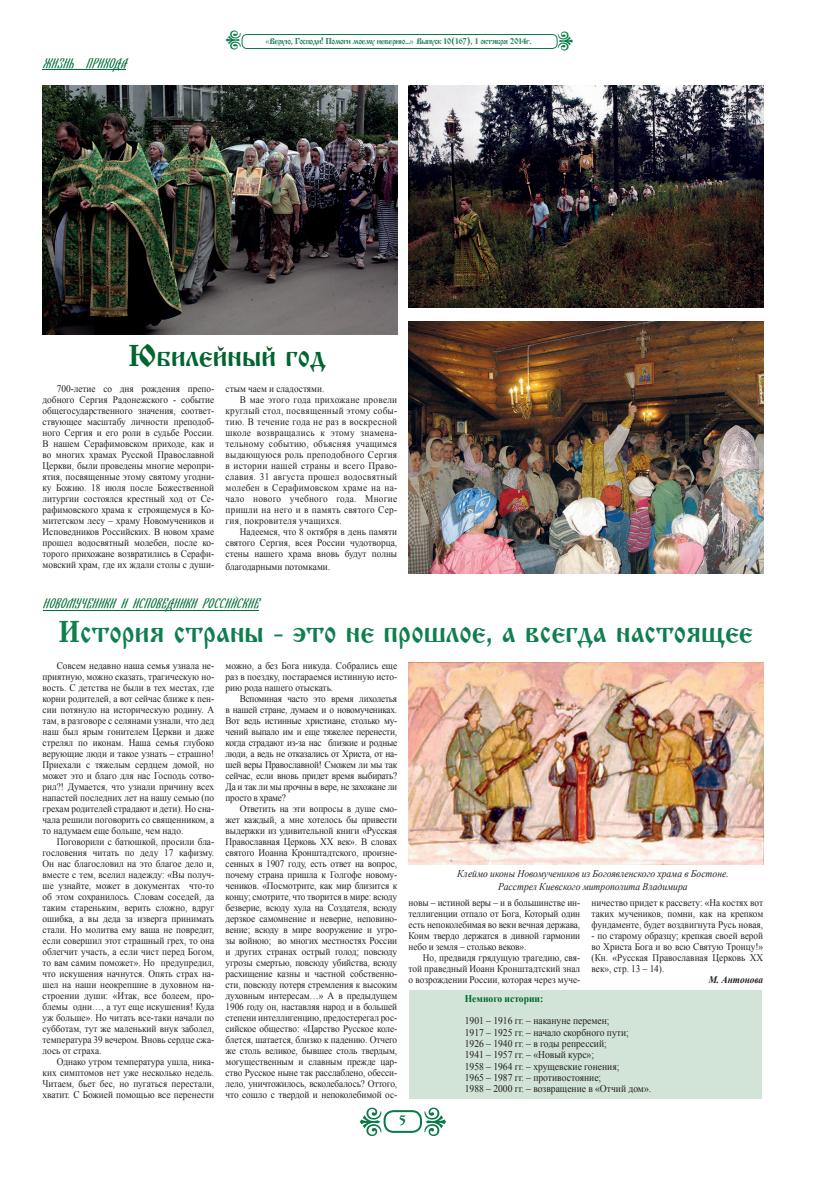
<style>
.page{position:relative;width:820px;height:1191px;background:#fff}
.page>*{position:absolute;margin:0;border:0;box-sizing:border-box;transform-origin:0 0}
.t1{font:30px "Izhitsa C";color:#0f7f50;scale:.93 1}
.t2{font:30px "Izhitsa C";color:#00652e;scale:.93 1}
.t3{font:italic 14px "A La Russ";color:#006e38}
.t4{font:14px "Izhitsa C";color:#087947}
.t5{font:10.3px/11.3px "Times New Roman";color:#231f20;scale:.93 1}
.t6{font:italic 10.3px/12.4px "Times New Roman";color:#231f20;text-align:center;scale:.93 1}
.t7{font:700 10.3px "Times New Roman";color:#00652e;scale:.93 1}
.t8{font:10px/11px "Times New Roman";color:#231f20;text-align:justify;scale:.93 1}
.t9{font:10px "Times New Roman";letter-spacing:.025em;color:#231f20;scale:.93 1}
.t10{font:italic 700 10px "Times New Roman";color:#231f20;scale:.93 1}
.t11{font:8.5px "Izhitsa C";letter-spacing:-.06em;color:#26875b}
.s1{font-family:"Times New Roman"}
</style>
<div class="page">
<div style="left:409px;top:990px;width:352px;height:109px;background:#d2e3d7"></div>
<hr style="left:43px;top:610px;width:215px;height:1px;background:#006e38">
<img style="left:408px;top:662px;width:354px;height:203px">
<hr style="left:43px;top:70px;width:83px;height:1px;background:#006e38">
<img style="left:43px;top:85px;width:354px;height:249px">
<img style="left:408px;top:321px;width:354px;height:253px">
<img style="left:408px;top:85px;width:354px;height:222px">
<svg style="left:241px;top:34px;width:317px;height:15px"></svg>
<svg style="left:383px;top:1110px;width:39px;height:23px"></svg>
<h2 class="t3" style="left:43px;top:56px;width:91px">ЖИЗНЬ ПРИХОДА</h2>
<p class="t11" style="left:265px;top:36px;width:267px"><span class="s1">«</span>Верую, Господи! Помоги моему неверию...<span class="s1">»</span> Выпуск 10(167), 1 октября 2014г.</p>
<h1 class="t2" style="left:128px;top:338px;width:213px">Þбиëеéныé год</h1>
<p class="t8" style="left:43px;top:383px;width:186px;text-indent:14px">700-летие со дня рождения препо&shy;добного Сергия Радонежского - событие общегосударственного значения, соответ&shy;ствующее масштабу личности преподоб&shy;ного Сергия и его роли в судьбе России.<br>В нашем Серафимовском приходе, как и во многих храмах Русской Православной Церкви, были проведены многие меропри&shy;ятия, посвященные этому святому угодни&shy;ку Божию. 18 июля после Божественной литургии состоялся крестный ход от Се&shy;рафимовского храма к строящемуся в Ко&shy;митетском лесу – храму Новомучеников и Исповедников Российских. В новом храме прошел водосвятный молебен, после ко&shy;торого прихожане возвратились в Серафи&shy;мовский храм, где их ждали столы с души-</p>
<p class="t8" style="left:225px;top:383px;width:108px">стым чаем и сладостями.</p>
<p class="t9" style="left:240px;top:393px;width:171px">В мае этого года прихожане провели</p>
<p class="t9" style="left:225px;top:404px;width:186px">круглый стол, посвященный этому собы-</p>
<p class="t9" style="left:225px;top:415px;width:186px">тию. В течение года не раз в воскресной</p>
<p class="t9" style="left:225px;top:426px;width:186px">школе возвращались к этому знамена-</p>
<p class="t9" style="left:225px;top:437px;width:186px">тельному событию, объясняя учащимся</p>
<p class="t9" style="left:225px;top:448px;width:186px">выдающуюся роль преподобного Сергия</p>
<p class="t9" style="left:225px;top:459px;width:186px">в истории нашей страны и всего Право-</p>
<p class="t9" style="left:225px;top:470px;width:186px">славия. 31 августа прошел водосвятный</p>
<p class="t9" style="left:225px;top:481px;width:186px">молебен в Серафимовском храме на на-</p>
<p class="t9" style="left:225px;top:492px;width:186px">чало нового учебного года. Многие</p>
<p class="t9" style="left:225px;top:503px;width:186px">пришли на него и в память святого Сер-</p>
<p class="t9" style="left:225px;top:514px;width:127px">гия, покровителя учащихся.</p>
<p class="t8" style="left:240px;top:526px;width:171px">Надеемся, что 8 октября в день памяти</p>
<p class="t8" style="left:225px;top:537px;width:186px">святого Сергия, всея России чудотворца,</p>
<p class="t8" style="left:225px;top:548px;width:186px">стены нашего храма вновь будут полны</p>
<p class="t8" style="left:225px;top:560px;width:114px">благодарными потомками.</p>
<h2 class="t3" style="left:43px;top:596px;width:223px">НОВОМУЧЕНИКИИИСПОВЕДНИКИРОССИЙСКИЕ</h2>
<h1 class="t1" style="left:58px;top:614px;width:747px">Èстория стрàны - ýто не проøëое, à всегдà нàстояùее</h1>
<p class="t8" style="left:43px;top:660px;width:186px;text-indent:14px">Совсем недавно наша семья узнала не&shy;приятную, можно сказать, трагическую но&shy;вость. С детства не были в тех местах, где корни родителей, а вот сейчас ближе к пен&shy;сии потянуло на историческую родину. А там, в разговоре с селянами узнали, что дед наш был ярым гонителем Церкви и даже стрелял по иконам. Наша семья глубоко верующие люди и такое узнать – страшно!<br>Приехали с тяжелым сердцем домой, но может это и благо для нас Господь сотво&shy;рил?! Думается, что узнали причину всех напастей последних лет на нашу семью (по грехам родителей страдают и дети). Но сна&shy;чала решили поговорить со священником, а то надумаем еще больше, чем надо.</p>
<p class="t8" style="left:43px;top:836px;width:186px;text-indent:14px">Поговорили с батюшкой, просили бла&shy;гословения читать по деду 17 кафизму.<br>Он нас благословил на это благое дело и, вместе с тем, вселил надежду: «Вы получ&shy;ше узнайте, может в документах что-то об этом сохранилось. Словам соседей, да таким стареньким, верить сложно, вдруг ошибка, а вы деда за изверга принимать стали. Но молитва ему ваша не повредит, если совершил этот страшный грех, то она облегчит участь, а если чист перед Богом, то вам самим поможет». Но предупредил, что искушения начнутся. Опять страх на&shy;шел на наши неокрепшие в духовном на&shy;строении души: «Итак, все болеем, про&shy;блемы одни…, а тут еще искушения! Куда уж больше». Но читать все-таки начали по субботам, тут же маленький внук заболел, температура 39 вечером. Вновь сердце сжа&shy;лось от страха.</p>
<p class="t8" style="left:43px;top:1056px;width:186px;text-indent:14px">Однако утром температура ушла, ника&shy;ких симптомов нет уже несколько недель.<br>Читаем, бьет бес, но пугаться перестали, хватит. С Божией помощью все перенести</p>
<p class="t8" style="left:225px;top:660px;width:186px">можно, а без Бога никуда. Собрались еще раз в поездку, постараемся истинную исто&shy;рию рода нашего отыскать.</p>
<p class="t8" style="left:225px;top:693px;width:186px;text-indent:14px">Вспоминая часто это время лихолетья в нашей стране, думаем и о новомучениках.<br>Вот ведь истинные христиане, столько му&shy;чений выпало им и еще тяжелее перенести, когда страдают из-за нас близкие и родные люди, а ведь не отказались от Христа, от на&shy;шей веры Православной! Сможем ли мы так сейчас, если вновь придет время выбирать?<br>Да и так ли мы прочны в вере, не захожане ли просто в храме?</p>
<p class="t8" style="left:225px;top:803px;width:186px;text-indent:14px">Ответить на эти вопросы в душе смо&shy;жет каждый, а мне хотелось бы привести выдержки из удивительной книги «Русская Православная Церковь XX век». В словах святого Иоанна Кронштадтского, произне&shy;сенных в 1907 году, есть ответ на вопрос, почему страна пришла к Голгофе новому&shy;чеников. «Посмотрите, как мир близится к концу; смотрите, что творится в мире: всюду безверие, всюду хула на Создателя, всюду дерзкое самомнение и неверие, неповино&shy;вение; всюду в мире вооружение и угро&shy;зы войною; во многих местностях России и других странах острый голод; повсюду угрозы смертью, повсюду убийства, всюду расхищение казны и частной собственно&shy;сти, повсюду потеря стремления к высоким духовным интересам…» А в предыдущем 1906 году он, наставляя народ и в большей степени интеллигенцию, предостерегал рос&shy;сийское общество: «Царство Русское коле&shy;блется, шатается, близко к падению. Отчего же столь великое, бывшее столь твердым, могущественным и славным прежде цар&shy;ство Русское ныне так расслаблено, обесси&shy;лело, уничтожилось, всколебалось? Оттого, что сошло с твердой и непоколебимой ос-</p>
<p class="t6" style="left:457px;top:867px;width:293px">Клеймо иконы Новомучеников из Богоявленского храма в Бостоне.<br>Расстрел Киевского митрополита Владимира</p>
<p class="t8" style="left:591px;top:897px;width:186px">ничество придет к рассвету: «На костях вот таких мучеников, помни, как на крепком фундаменте, будет воздвигнута Русь новая,</p>
<p class="t8" style="left:591px;top:930px;width:186px">- по старому образцу; крепкая своей верой во Христа Бога и во всю Святую Троицу!» (Кн. «Русская Православная Церковь XX век», стр. 13 – 14).</p>
<p class="t10" style="left:708px;top:973px;width:60px">М. Антонова</p>
<p class="t7" style="left:464px;top:991px;width:86px">Немного истории:</p>
<p class="t5" style="left:464px;top:1015px;width:202px">1901 – 1916 гг. – накануне перемен;<br>1917 – 1925 гг. – начало скорбного пути;<br>1926 – 1940 гг. – в годы репрессий;<br>1941 – 1957 гг. – «Новый курс»;<br>1958 – 1964 гг. – хрущевские гонения;<br>1965 – 1987 гг. – противостояние;<br>1988 – 2000 гг. – возвращение в «Отчий дом».</p>
<p class="t8" style="left:408px;top:897px;width:186px">новы – истиной веры – и в большинстве ин&shy;теллигенции отпало от Бога, Который один есть непоколебимая во веки вечная держава, Коим твердо держатся в дивной гармонии небо и земля – столько веков».</p>
<p class="t8" style="left:408px;top:952px;width:186px;text-indent:14px">Но, предвидя грядущую трагедию, свя&shy;той праведный Иоанн Кронштадтский знал о возрождении России, которая через муче-</p>
<h2 class="t4" style="left:399px;top:1112px;width:9px">5</h2>
</div>
